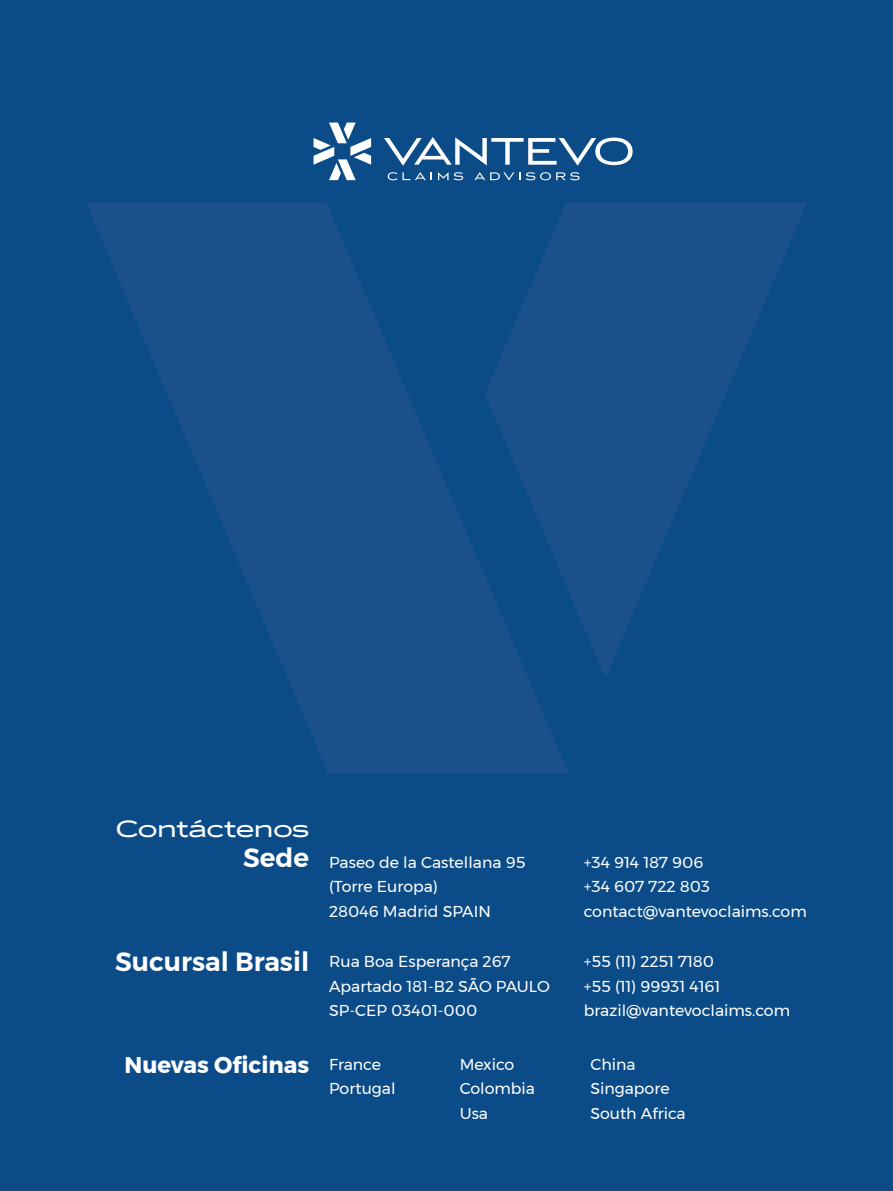
<style>
.page{position:relative;width:893px;height:1191px;background:#0b4b87}
.page>*{position:absolute;margin:0;border:0;box-sizing:border-box;transform-origin:0 0}
.antetitulo{font:600 26.25px "Montserrat";color:#fff}
.antetitulo-2{font:26.25px "Luxury Gold";color:#fff}
.tit_indice{font:700 22.75px "Montserrat";color:#fff}
.miolo{font:15.75px/24.5px "Montserrat";color:#fff}
.tit_indice-2{font:15.75px/24.5px "Montserrat";color:#fff}
</style>
<div class="page">
<svg style="left:87px;top:203px;width:481px;height:570px;fill:#1b518b"></svg>
<svg style="left:485px;top:203px;width:321px;height:475px;fill:#1b518b"></svg>
<svg style="left:384px;top:137px;width:249px;height:28px"></svg>
<svg style="left:314px;top:123px;width:57px;height:57px"></svg>
<svg style="left:388px;top:172px;width:44px;height:8px"></svg>
<svg style="left:438px;top:172px;width:25px;height:8px"></svg>
<svg style="left:474px;top:172px;width:106px;height:8px"></svg>
<p class="antetitulo-2" style="left:116px;top:814px;width:195px">Contáctenos</p>
<p class="antetitulo" style="left:243px;top:837px;width:68px">Sede</p>
<p class="antetitulo" style="left:115px;top:941px;width:196px">Sucursal Brasil</p>
<p class="tit_indice" style="left:125px;top:1047px;width:186px">Nuevas Oficinas</p>
<p class="miolo" style="left:329px;top:849px;width:198px">Paseo de la Castellana 95 (Torre Europa)<br>28046 Madrid SPAIN</p>
<p class="miolo" style="left:329px;top:949px;width:222px">Rua Boa Esperança 267<br>Apartado 181-B2 SÃO PAULO<br>SP-CEP 03401-000</p>
<p class="miolo" style="left:584px;top:849px;width:225px">+34 914 187 906<br>+34 607 722 803 contact@vantevoclaims.com</p>
<p class="miolo" style="left:584px;top:949px;width:208px">+55 (11) 2251 7180<br>+55 (11) 99931 4161 brazil@vantevoclaims.com</p>
<p class="tit_indice-2" style="left:329px;top:1051px;width:68px">France<br>Portugal</p>
<p class="tit_indice-2" style="left:460px;top:1051px;width:77px">Mexico<br>Colombia<br>Usa</p>
<p class="tit_indice-2" style="left:590px;top:1051px;width:47px">China</p>
<p class="tit_indice-2" style="left:590px;top:1076px;width:81px">Singapore</p>
<p class="tit_indice-2" style="left:590px;top:1100px;width:97px">South Africa</p>
</div>
